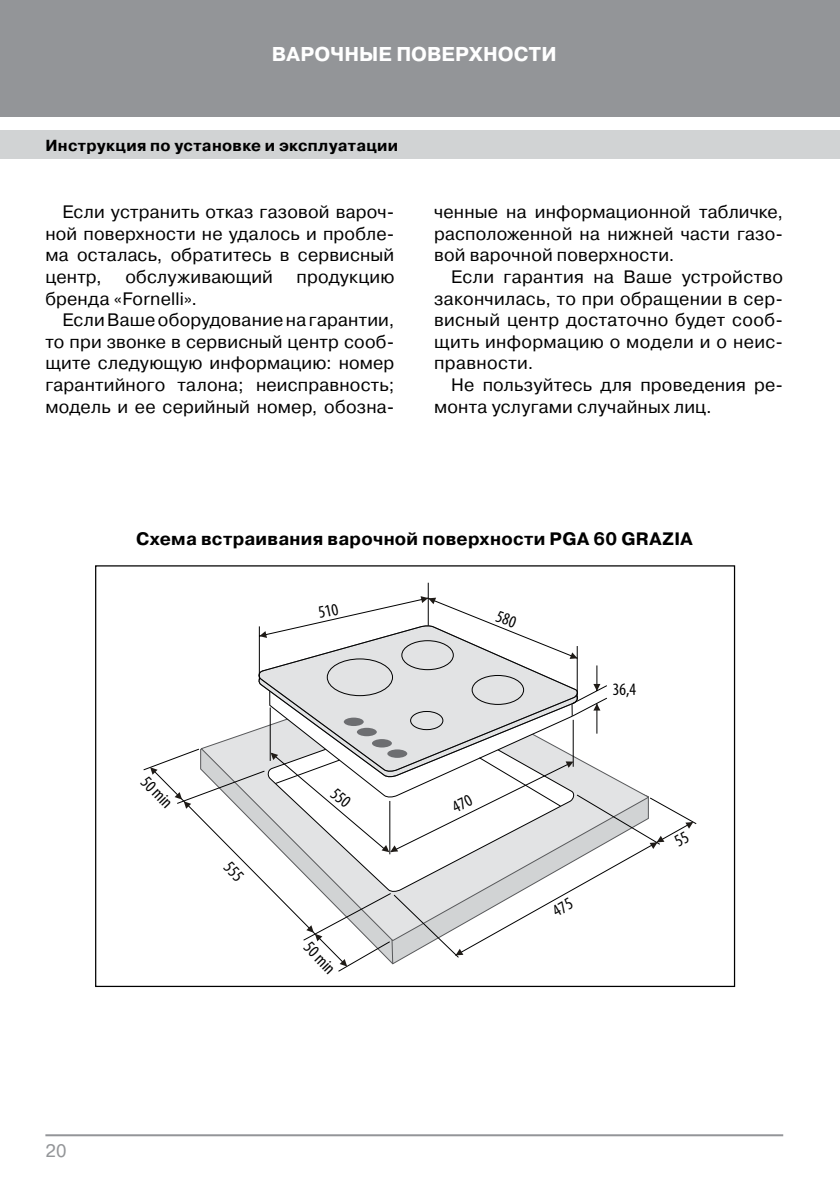
<style>
.page{position:relative;width:840px;height:1191px;background:#fff}
.page>*{position:absolute;margin:0;border:0;box-sizing:border-box;transform-origin:0 0}
.t1{font:700 20px "Pragmatica C";letter-spacing:.005em;color:#fff}
.t2{font:18px/21.6px "Pragmatica C";letter-spacing:.01em;color:#000;text-align:justify}
.t3{font:700 18px "Pragmatica C";letter-spacing:.015em;color:#000}
.t4{font:18px "Pragmatica C";color:#939598}
.t5{font:condensed 17.4px "Myriad Pro";color:#000}
.t6{font:700 16px "Pragmatica C";letter-spacing:.02em;color:#000}
</style>
<div class="page">
<div style="left:0;top:0;width:839px;height:116px;background:#939598"></div>
<div style="left:0;top:130px;width:839px;height:29px;background:#d1d3d4"></div>
<hr style="left:45px;top:1134px;width:737px;height:2px;background:#939598">
<hr style="left:427px;top:583px;width:1px;height:48px;background:#000">
<svg style="left:150px;top:596px;width:543px;height:370px"></svg>
<p class="t1" style="left:272px;top:43px;width:286px">ВАРОЧНЫЕ ПОВЕРХНОСТИ</p>
<p class="t6" style="left:45px;top:136px;width:354px">Инструкция по установке и эксплуатации</p>
<p class="t2" style="left:45px;top:201px;width:350px;text-indent:17px">Если устранить отказ газовой вароч&shy;ной поверхности не удалось и пробле&shy;ма осталась, обратитесь в сервисный центр,</p>
<p class="t2" style="left:125px;top:266px;width:149px">обслуживающий</p>
<p class="t2" style="left:296px;top:266px;width:99px">продукцию</p>
<p class="t2" style="left:45px;top:288px;width:153px">бренда «Fornelli».</p>
<p class="t2" style="left:62px;top:309px;width:333px">Если Ваше оборудование на гарантии,</p>
<p class="t2" style="left:45px;top:331px;width:350px">то при звонке в сервисный центр сооб-</p>
<p class="t2" style="left:45px;top:352px;width:350px">щите следующую информацию: номер</p>
<p class="t2" style="left:45px;top:374px;width:350px">гарантийного талона; неисправность;</p>
<p class="t2" style="left:45px;top:396px;width:350px">модель и ее серийный номер, обозна-</p>
<p class="t2" style="left:434px;top:201px;width:350px">ченные на информационной табличке, расположенной на нижней части газо&shy;вой варочной поверхности.</p>
<p class="t2" style="left:434px;top:266px;width:350px;text-indent:17px">Если гарантия на Ваше устройство закончилась, то при обращении в сер&shy;висный центр достаточно будет сооб&shy;щить информацию о модели и о неис&shy;правности.</p>
<p class="t2" style="left:434px;top:374px;width:350px;text-indent:17px">Не пользуйтесь для проведения ре&shy;монта услугами случайных лиц.</p>
<p class="t3" style="left:136px;top:528px;width:557px">Схема встраивания варочной поверхности PGA 60 GRAZIA</p>
<p class="t5" style="left:151px;top:771px;width:39px;rotate:46deg">50 min</p>
<p class="t4" style="left:45px;top:1140px;width:23px">20</p>
<p class="t5" style="left:314px;top:937px;width:39px;rotate:46deg">50 min</p>
<p class="t5" style="left:612px;top:679px;width:25px;rotate:-1deg">36,4</p>
</div>
